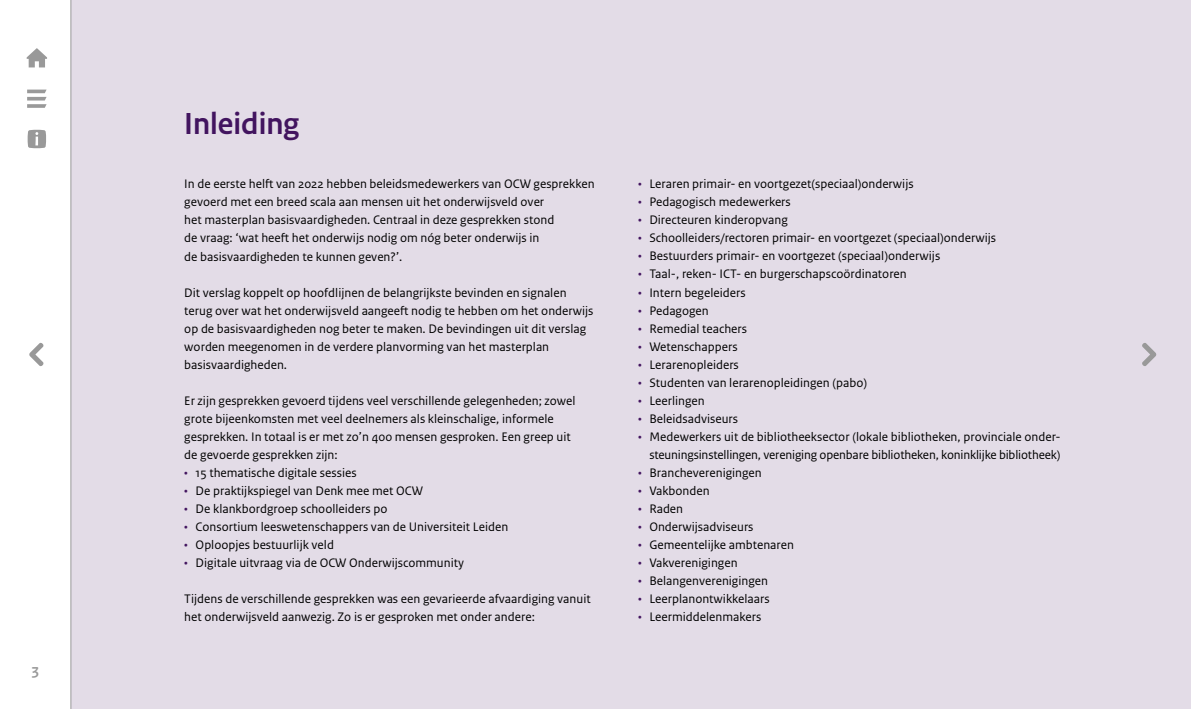
<style>
.page{position:relative;width:1191px;height:709px;background:#fff}
.page>*{position:absolute;margin:0;border:0;box-sizing:border-box;transform-origin:0 0}
.H2-i_Hoofdstuk_kop_3{font:700 32px "Rijksoverheid Sans Heading";color:#42145f}
.t1{font:700 16px "Rijksoverheid Sans Heading";color:#999}
.Broodtekst_13_17pt{font:13px/18px "Rijksoverheid Sans Text";color:#000}
.s1{color:#42145f}
</style>
<div class="page">
<div style="left:72px;top:0;width:1119px;height:709px;background:#e3dce7"></div>
<svg style="left:29px;top:342px;width:15px;height:24px"></svg>
<svg style="left:1142px;top:343px;width:14px;height:23px"></svg>
<svg style="left:27px;top:90px;width:20px;height:18px"></svg>
<svg style="left:28px;top:130px;width:18px;height:18px"></svg>
<svg style="left:27px;top:48px;width:20px;height:19px"></svg>
<hr style="left:71px;top:0;width:1px;height:709px;background:#999">
<p class="t1" style="left:32px;top:660px;width:9px">3</p>
<h2 class="H2-i_Hoofdstuk_kop_3" style="left:184px;top:106px;width:116px">Inleiding</h2>
<p class="Broodtekst_13_17pt" style="left:184px;top:175px;width:412px">In de eerste helft van 2022 hebben beleidsmedewerkers van OCW gesprekken gevoerd met een breed scala aan mensen uit het onderwijsveld over<br>het masterplan basisvaardigheden. Centraal in deze gesprekken stond<br>de vraag: ‘wat heeft het onderwijs nodig om nóg beter onderwijs in<br>de basisvaardigheden te kunnen geven?’.</p>
<p class="Broodtekst_13_17pt" style="left:184px;top:283px;width:411px">Dit verslag koppelt op hoofdlijnen de belangrijkste bevinden en signalen terug over wat het onderwijsveld aangeeft nodig te hebben om het onderwijs op de basisvaardigheden nog beter te maken. De bevindingen uit dit verslag worden meegenomen in de verdere planvorming van het masterplan basisvaardigheden.</p>
<p class="Broodtekst_13_17pt" style="left:184px;top:391px;width:393px">Er zijn gesprekken gevoerd tijdens veel verschillende gelegenheden; zowel grote bijeenkomsten met veel deelnemers als kleinschalige, informele gesprekken. In totaal is er met zo’n 400 mensen gesproken. Een greep uit de gevoerde gesprekken zijn:</p>
<p class="Broodtekst_13_17pt" style="left:184px;top:463px;width:174px"><span class="s1">•</span> 15 thematische digitale sessies</p>
<p class="Broodtekst_13_17pt" style="left:184px;top:481px;width:240px"><span class="s1">•</span> De praktijkspiegel van Denk mee met OCW</p>
<p class="Broodtekst_13_17pt" style="left:184px;top:499px;width:204px"><span class="s1">•</span> De klankbordgroep schoolleiders po</p>
<p class="Broodtekst_13_17pt" style="left:184px;top:517px;width:325px"><span class="s1">•</span> Consortium leeswetenschappers van de Universiteit Leiden</p>
<p class="Broodtekst_13_17pt" style="left:184px;top:535px;width:151px"><span class="s1">•</span> Oploopjes bestuurlijk veld</p>
<p class="Broodtekst_13_17pt" style="left:184px;top:553px;width:281px"><span class="s1">•</span> Digitale uitvraag via de OCW Onderwijscommunity</p>
<p class="Broodtekst_13_17pt" style="left:184px;top:589px;width:408px">Tijdens de verschillende gesprekken was een gevarieerde afvaardiging vanuit het onderwijsveld aanwezig. Zo is er gesproken met onder andere:</p>
<p class="Broodtekst_13_17pt" style="left:638px;top:175px;width:277px"><span class="s1">•</span> Leraren primair- en voortgezet(speciaal)onderwijs</p>
<p class="Broodtekst_13_17pt" style="left:638px;top:193px;width:154px"><span class="s1">•</span> Pedagogisch medewerkers</p>
<p class="Broodtekst_13_17pt" style="left:638px;top:211px;width:151px"><span class="s1">•</span> Directeuren kinderopvang</p>
<p class="Broodtekst_13_17pt" style="left:638px;top:229px;width:359px"><span class="s1">•</span> Schoolleiders/rectoren primair- en voortgezet (speciaal)onderwijs</p>
<p class="Broodtekst_13_17pt" style="left:638px;top:247px;width:304px"><span class="s1">•</span> Bestuurders primair- en voortgezet (speciaal)onderwijs</p>
<p class="Broodtekst_13_17pt" style="left:638px;top:265px;width:270px"><span class="s1">•</span> Taal-, reken- ICT- en burgerschapscoördinatoren</p>
<p class="Broodtekst_13_17pt" style="left:638px;top:283px;width:109px"><span class="s1">•</span> Intern begeleiders</p>
<p class="Broodtekst_13_17pt" style="left:638px;top:301px;width:72px"><span class="s1">•</span> Pedagogen</p>
<p class="Broodtekst_13_17pt" style="left:638px;top:319px;width:111px"><span class="s1">•</span> Remedial teachers</p>
<p class="Broodtekst_13_17pt" style="left:638px;top:337px;width:101px"><span class="s1">•</span> Wetenschappers</p>
<p class="Broodtekst_13_17pt" style="left:638px;top:355px;width:102px"><span class="s1">•</span> Lerarenopleiders</p>
<p class="Broodtekst_13_17pt" style="left:638px;top:373px;width:231px"><span class="s1">•</span> Studenten van lerarenopleidingen (pabo)</p>
<p class="Broodtekst_13_17pt" style="left:638px;top:391px;width:68px"><span class="s1">•</span> Leerlingen</p>
<p class="Broodtekst_13_17pt" style="left:638px;top:409px;width:102px"><span class="s1">•</span> Beleidsadviseurs</p>
<p class="Broodtekst_13_17pt" style="left:638px;top:427px;width:424px;text-align:right"><span class="s1">•</span> Medewerkers uit de bibliotheeksector (lokale bibliotheken, provinciale onder&shy;steuningsinstellingen, vereniging openbare bibliotheken, koninklijke bibliotheek)</p>
<p class="Broodtekst_13_17pt" style="left:638px;top:463px;width:125px"><span class="s1">•</span> Brancheverenigingen</p>
<p class="Broodtekst_13_17pt" style="left:638px;top:481px;width:73px"><span class="s1">•</span> Vakbonden</p>
<p class="Broodtekst_13_17pt" style="left:638px;top:499px;width:47px"><span class="s1">•</span> Raden</p>
<p class="Broodtekst_13_17pt" style="left:638px;top:517px;width:117px"><span class="s1">•</span> Onderwijsadviseurs</p>
<p class="Broodtekst_13_17pt" style="left:638px;top:535px;width:158px"><span class="s1">•</span> Gemeentelijke ambtenaren</p>
<p class="Broodtekst_13_17pt" style="left:638px;top:553px;width:101px"><span class="s1">•</span> Vakverenigingen</p>
<p class="Broodtekst_13_17pt" style="left:638px;top:571px;width:131px"><span class="s1">•</span> Belangenverenigingen</p>
<p class="Broodtekst_13_17pt" style="left:638px;top:589px;width:133px"><span class="s1">•</span> Leerplanontwikkelaars</p>
<p class="Broodtekst_13_17pt" style="left:638px;top:607px;width:125px"><span class="s1">•</span> Leermiddelenmakers</p>
</div>
